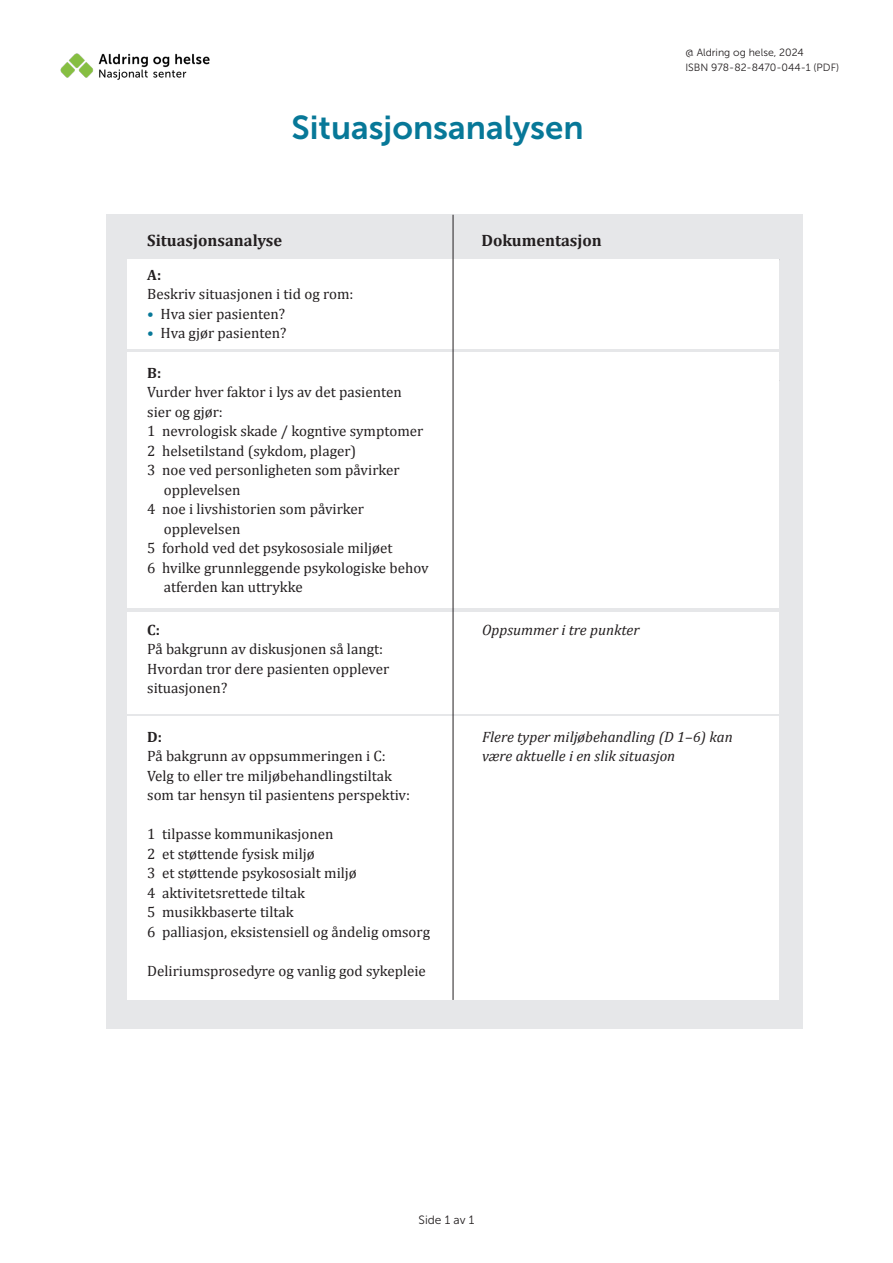
<style>
.page{position:relative;width:893px;height:1263px;background:#fff}
.page>*{position:absolute;margin:0;border:0;box-sizing:border-box;transform-origin:0 0}
.t1{font:33px "Museo Sans 700";color:#077898}
.t2{font:700 16.5px "Cambria";color:#231f20}
.t3{font:15px/19.5px "Cambria";color:#231f20}
.t4{font:italic 15px/19.5px "Cambria";color:#231f20}
.t5{font:700 15px "Cambria";color:#231f20}
.t6{font:12px "Museo Sans 300";color:#231f20}
.t7{font:10.5px "Museo Sans 300";color:#231f20}
.s1{color:#077898}
.s2{font-weight:700}
</style>
<div class="page">
<img style="left:60px;top:53px;width:150px;height:27px">
<div style="left:106px;top:215px;width:696px;height:814px;background:#e6e7e9"></div>
<hr style="left:128px;top:259px;width:651px;height:1px;background:#231f20">
<div style="left:128px;top:260px;width:651px;height:89px;background:#fff"></div>
<div style="left:127px;top:612px;width:652px;height:102px;background:#fff"></div>
<div style="left:127px;top:717px;width:652px;height:283px;background:#fff"></div>
<div style="left:128px;top:353px;width:651px;height:255px;background:#fff"></div>
<hr style="left:453px;top:215px;width:1px;height:785px;background:#231f20">
<p class="t1" style="left:291px;top:109px;width:294px">Situasjonsanalysen</p>
<p class="t7" style="left:685px;top:47px;width:120px">@ Aldring og helse, 2024</p>
<p class="t7" style="left:685px;top:62px;width:155px">ISBN 978-82-8470-044-1 (PDF)</p>
<p class="t2" style="left:147px;top:229px;width:136px">Situasjonsanalyse</p>
<p class="t2" style="left:481px;top:229px;width:122px">Dokumentasjon</p>
<p class="t5" style="left:147px;top:264px;width:15px">A:</p>
<p class="t3" style="left:147px;top:285px;width:208px">Beskriv situasjonen i tid og rom:</p>
<p class="t3" style="left:147px;top:304px;width:139px"><span class="s1">•</span> Hva sier pasienten?</p>
<p class="t3" style="left:147px;top:324px;width:141px"><span class="s1">•</span> Hva gjør pasienten?</p>
<p class="t5" style="left:147px;top:362px;width:15px">B:</p>
<p class="t3" style="left:147px;top:382px;width:256px">Vurder hver faktor i lys av det pasienten sier og gjør:</p>
<p class="t3" style="left:147px;top:421px;width:278px">1 nevrologisk skade / kogntive symptomer</p>
<p class="t3" style="left:147px;top:441px;width:211px">2 helsetilstand (sykdom, plager)</p>
<p class="t3" style="left:164px;top:460px;width:237px;text-indent:-16px">3 noe ved personligheten som påvirker opplevelsen</p>
<p class="t3" style="left:164px;top:499px;width:202px;text-indent:-16px">4 noe i livshistorien som påvirker opplevelsen</p>
<p class="t3" style="left:147px;top:538px;width:247px">5 forhold ved det psykososiale miljøet</p>
<p class="t3" style="left:164px;top:558px;width:266px;text-indent:-16px">6 hvilke grunnleggende psykologiske behov atferden kan uttrykke</p>
<p class="t5" style="left:147px;top:619px;width:14px">C:</p>
<p class="t3" style="left:147px;top:639px;width:244px">På bakgrunn av diskusjonen så langt:<br>Hvordan tror dere pasienten opplever situasjonen?</p>
<p class="t3" style="left:147px;top:727px;width:264px"><span class="s2">D:<br></span>På bakgrunn av oppsummeringen i C:<br>Velg to eller tre miljøbehandlingstiltak som tar hensyn til pasientens perspektiv:</p>
<p class="t3" style="left:147px;top:824px;width:188px">1 tilpasse kommunikasjonen</p>
<p class="t3" style="left:147px;top:844px;width:169px">2 et støttende fysisk miljø</p>
<p class="t3" style="left:147px;top:863px;width:211px">3 et støttende psykososialt miljø</p>
<p class="t3" style="left:147px;top:883px;width:159px">4 aktivitetsrettede tiltak</p>
<p class="t3" style="left:147px;top:902px;width:148px">5 musikkbaserte tiltak</p>
<p class="t3" style="left:147px;top:922px;width:284px">6 palliasjon, eksistensiell og åndelig omsorg</p>
<p class="t3" style="left:147px;top:961px;width:280px">Deliriumsprosedyre og vanlig god sykepleie</p>
<p class="t4" style="left:482px;top:619px;width:159px">Oppsummer i tre punkter</p>
<p class="t4" style="left:482px;top:726px;width:252px">Flere typer miljøbehandling (D 1–6) kan være aktuelle i en slik situasjon</p>
<p class="t6" style="left:419px;top:1213px;width:57px">Side 1 av 1</p>
</div>
